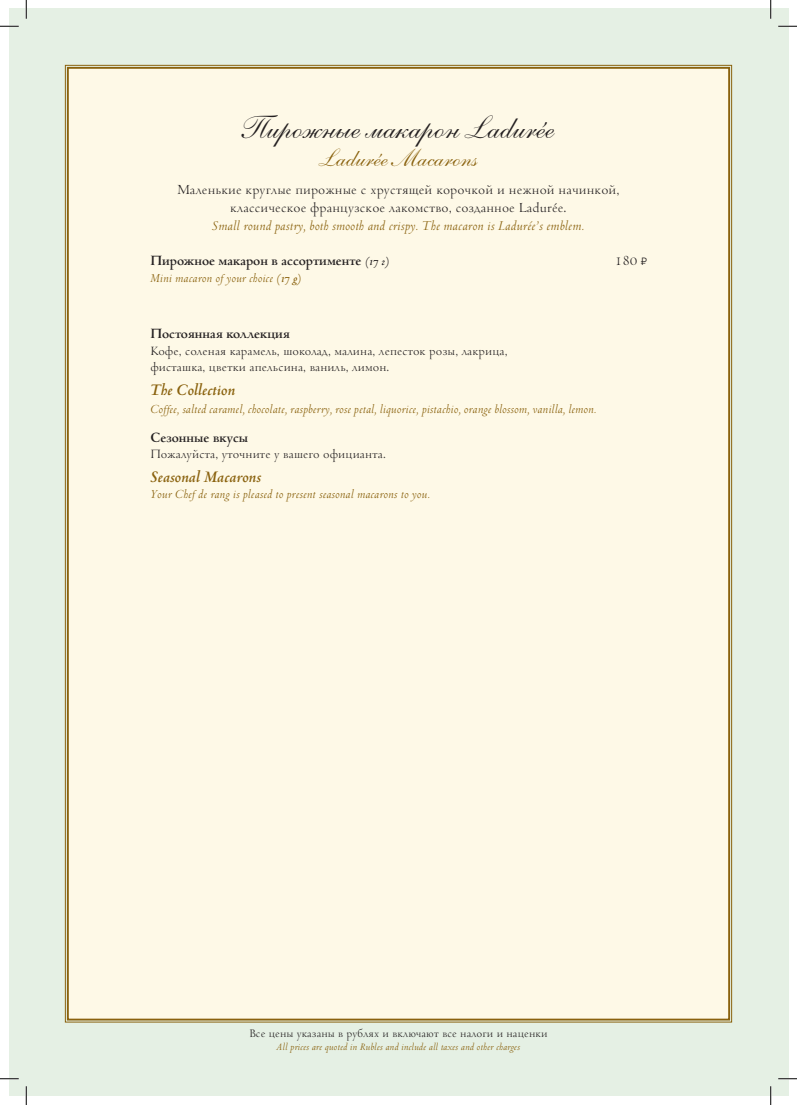
<style>
.page{position:relative;width:797px;height:1105px;background:#fff}
.page>*{position:absolute;margin:0;border:0;box-sizing:border-box;transform-origin:0 0}
.t1{font:32.5px "Shelley Script LTCYR";color:#231f20}
.t2{font:25px "Shelley Script LTCYR";color:#8a620e}
.t3{font:italic 17.5px "Venetian 301 Bd BT";color:#8a620e}
.t4{font:15px/17.5px "Venetian 301 BT";color:#231f20;text-align:center}
.t5{font:italic 15px "Venetian 301 BT";color:#8a620e}
.t6{font:15px "Venetian 301 Bd BT";color:#231f20}
.t7{font:italic 13.75px "Venetian 301 BT";color:#8a620e}
.t8{font:13.75px/16.2px "Venetian 301 BT";color:#231f20}
.t9{font:12.5px "Venetian 301 BT";color:#231f20}
.t10{font:italic 11.25px "Venetian 301 BT";color:#8a620e}
.s1{font-style:italic;font-size:12.5px}
.s2{font-family:"PT Rouble Sans";font-size:10px}
.s3{font-family:"Venetian 301 Bd BT";font-size:12.5px}
</style>
<div class="page">
<div style="left:9px;top:9px;width:779px;height:1087px;background:#e5f0e4"></div>
<div style="left:66px;top:66px;width:665px;height:955px;background:#fef9e7"></div>
<svg style="left:0;top:25px;width:19px;height:2px"></svg>
<svg style="left:778px;top:25px;width:19px;height:2px"></svg>
<svg style="left:0;top:1078px;width:19px;height:1px"></svg>
<svg style="left:778px;top:1078px;width:19px;height:1px"></svg>
<svg style="left:25px;top:0;width:2px;height:19px"></svg>
<svg style="left:25px;top:1086px;width:2px;height:19px"></svg>
<svg style="left:770px;top:0;width:1px;height:19px"></svg>
<svg style="left:770px;top:1086px;width:1px;height:19px"></svg>
<h1 class="t1" style="left:243px;top:102px;width:313px">Пирожные макарон Ladurée</h1>
<h2 class="t2" style="left:319px;top:139px;width:159px">Ladurée Macarons</h2>
<p class="t4" style="left:177px;top:181px;width:444px">Маленькие круглые пирожные с хрустящей корочкой и нежной начинкой, классическое французское лакомство, созданное Ladurée.</p>
<p class="t5" style="left:212px;top:216px;width:374px">Small round pastry, both smooth and crispy. The macaron is Ladurée’s emblem.</p>
<p class="t6" style="left:150px;top:251px;width:241px">Пирожное макарон в ассортименте <span class="s1">(17 г)</span></p>
<p class="t4" style="left:614px;top:252px;width:33px">180 <span class="s2">у</span></p>
<p class="t7" style="left:150px;top:270px;width:153px">Mini macaron of your choice <span class="s3">(17 g)</span></p>
<p class="t6" style="left:150px;top:325px;width:141px">Постоянная коллекция</p>
<p class="t8" style="left:150px;top:343px;width:359px">Кофе, соленая карамель, шоколад, малина, лепесток розы, лакрица, фисташка, цветки апельсина, ваниль, лимон.</p>
<p class="t3" style="left:150px;top:380px;width:87px">The Collection</p>
<p class="t7" style="left:150px;top:401px;width:448px">Coffee, salted caramel, chocolate, raspberry, rose petal, liquorice, pistachio, orange blossom, vanilla, lemon.</p>
<p class="t6" style="left:150px;top:428px;width:99px">Сезонные вкусы</p>
<p class="t8" style="left:150px;top:446px;width:237px">Пожалуйста, уточните у вашего официанта.</p>
<p class="t3" style="left:150px;top:466px;width:113px">Seasonal Macarons</p>
<p class="t7" style="left:150px;top:486px;width:281px">Your Chef de rang is pleased to present seasonal macarons to you.</p>
<p class="t9" style="left:249px;top:1026px;width:300px">Все цены указаны в рублях и включают все налоги и наценки</p>
<p class="t10" style="left:277px;top:1041px;width:245px">All prices are quoted in Rubles and include all taxes and other charges</p>
</div>
